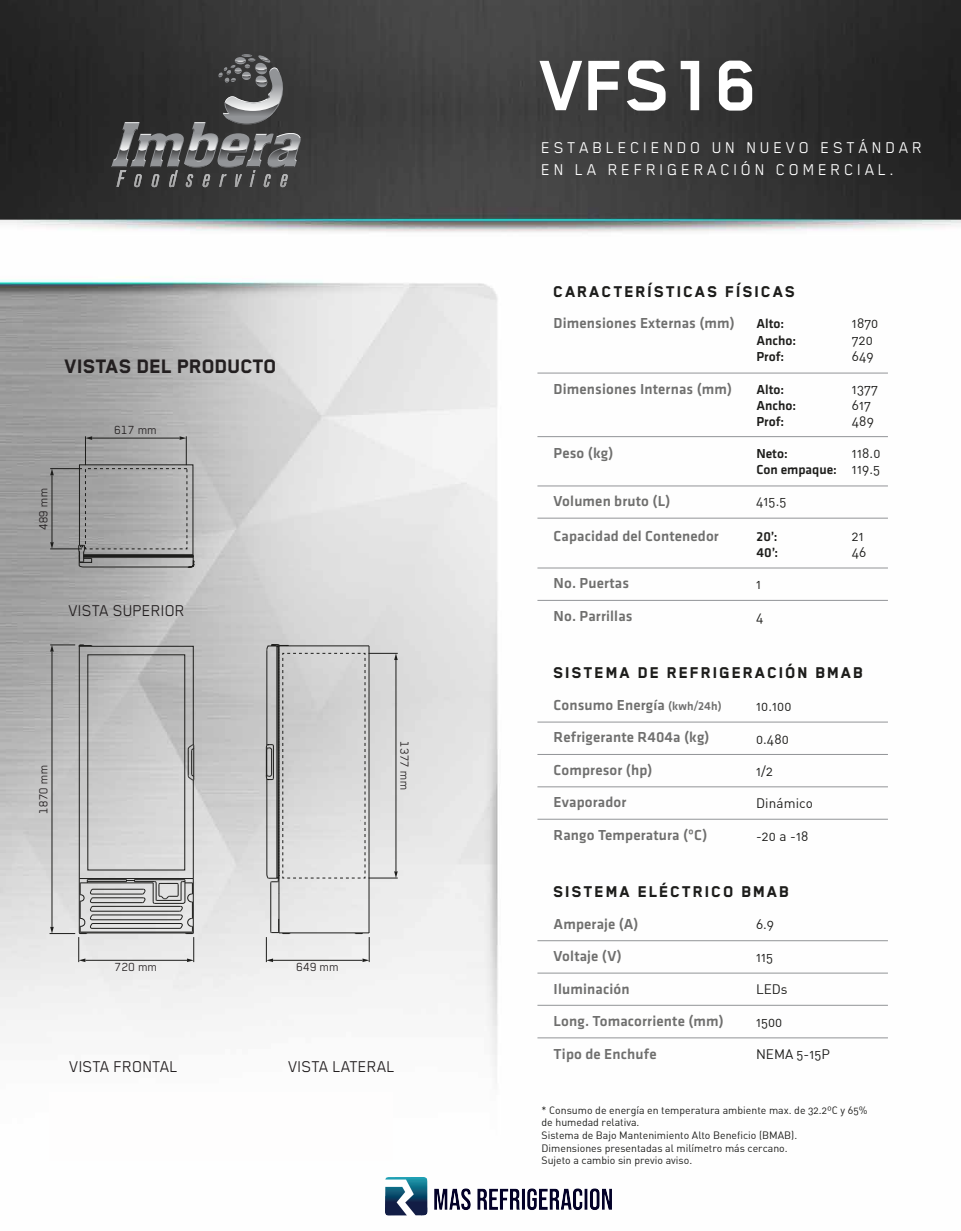
<style>
.page{position:relative;width:961px;height:1231px;background:#fff}
.page>*{position:absolute;margin:0;border:0;box-sizing:border-box;transform-origin:0 0}
.t1{font:700 82.5px "Blender Pro";color:#fff}
.t2{font:800 22.5px "Blender Pro";color:#231f20}
.t3{font:800 18px "Blender Pro";letter-spacing:.1em;color:#1d1d1b}
.t4{font:18px/21.6px "Blender Pro";letter-spacing:.2em;color:#fff}
.t5{font:18px "Blender Pro";color:#231f20}
.t6{font:500 15px "Klavika";letter-spacing:.01em;color:#6f6f6e}
.t7{font:13.5px/16.2px "DIN Alternate";letter-spacing:.01em;color:#1d1d1b}
.t8{font:500 13.5px/16.2px "Klavika";color:#1d1d1b}
.t9{font:13.5px "Blender Pro";color:#231f20}
.t10{font:10.5px/12.6px "DIN Alternate";color:#1d1d1b}
.s1{font-size:12px}
.s2{font-family:"DIN";font-size:12px}
</style>
<div class="page">
<img style="left:0;top:0;width:960px;height:1216px">
<svg style="left:111px;top:54px;width:190px;height:133px;background:#4d4e4e"></svg>
<hr style="left:537px;top:373px;width:351px;height:1px;background:#929497">
<hr style="left:537px;top:436px;width:351px;height:1px;background:#929497">
<hr style="left:537px;top:485px;width:351px;height:1px;background:#929497">
<hr style="left:537px;top:518px;width:351px;height:1px;background:#929497">
<hr style="left:537px;top:567px;width:351px;height:1px;background:#929497">
<hr style="left:537px;top:600px;width:351px;height:1px;background:#929497">
<hr style="left:537px;top:721px;width:351px;height:1px;background:#929497">
<hr style="left:537px;top:754px;width:351px;height:1px;background:#929497">
<hr style="left:537px;top:786px;width:351px;height:1px;background:#929497">
<hr style="left:537px;top:819px;width:351px;height:1px;background:#929497">
<hr style="left:537px;top:940px;width:351px;height:1px;background:#929497">
<hr style="left:537px;top:972px;width:351px;height:1px;background:#929497">
<hr style="left:537px;top:1005px;width:351px;height:1px;background:#929497">
<hr style="left:537px;top:1037px;width:351px;height:1px;background:#929497">
<hr style="left:52px;top:475px;width:1px;height:67px;background:#1d1d1b">
<svg style="left:50px;top:542px;width:4px;height:6px"></svg>
<svg style="left:50px;top:469px;width:4px;height:6px"></svg>
<hr style="left:50px;top:468px;width:32px;height:1px;background:#1d1d1b">
<hr style="left:50px;top:548px;width:32px;height:1px;background:#1d1d1b">
<hr style="left:368px;top:653px;width:30px;height:1px;background:#1d1d1b">
<hr style="left:368px;top:877px;width:30px;height:1px;background:#1d1d1b">
<hr style="left:273px;top:960px;width:89px;height:1px;background:#1d1d1b">
<hr style="left:395px;top:660px;width:1px;height:211px;background:#1d1d1b">
<svg style="left:394px;top:871px;width:4px;height:7px"></svg>
<svg style="left:394px;top:653px;width:4px;height:7px"></svg>
<hr style="left:52px;top:651px;width:1px;height:276px;background:#1d1d1b">
<hr style="left:79px;top:878px;width:114px;height:1px;background:#1d1d1b">
<hr style="left:79px;top:646px;width:1px;height:233px;background:#1d1d1b">
<hr style="left:193px;top:780px;width:1px;height:98px;background:#1d1d1b">
<hr style="left:193px;top:878px;width:1px;height:55px;background:#1d1d1b">
<div style="left:87px;top:654px;width:98px;height:216px;border:1px solid #1d1d1b"></div>
<svg style="left:50px;top:879px;width:144px;height:83px;background:#c4c4c4"></svg>
<svg style="left:50px;top:644px;width:145px;height:136px;background:#b6b6b5"></svg>
<svg style="left:354px;top:932px;width:16px;height:30px"></svg>
<hr style="left:279px;top:932px;width:90px;height:1px;background:#1d1d1b">
<hr style="left:270px;top:882px;width:1px;height:49px;background:#1d1d1b">
<hr style="left:278px;top:646px;width:1px;height:287px;background:#1d1d1b">
<hr style="left:368px;top:646px;width:1px;height:287px;background:#1d1d1b">
<svg style="left:266px;top:919px;width:24px;height:43px"></svg>
<svg style="left:265px;top:644px;width:105px;height:239px;background:#cecece"></svg>
<svg style="left:78px;top:436px;width:117px;height:132px;background:#a0a0a0"></svg>
<div style="left:49px;top:1093px;width:343px;height:68px;background:#fefdfd"></div>
<img style="left:385px;top:1177px;width:232px;height:38px">
<h2 class="t2" style="left:65px;top:354px;width:214px">VISTAS DEL PRODUCTO</h2>
<p class="t9" style="left:114px;top:422px;width:44px">617 mm</p>
<p class="t9" style="left:36px;top:530px;width:44px;rotate:-90deg">489 mm</p>
<p class="t5" style="left:69px;top:601px;width:118px">VISTA SUPERIOR</p>
<p class="t9" style="left:36px;top:814px;width:51px;rotate:-90deg">1870 mm</p>
<p class="t9" style="left:412px;top:741px;width:51px;rotate:90deg">1377 mm</p>
<p class="t9" style="left:115px;top:959px;width:44px">720 mm</p>
<p class="t9" style="left:296px;top:959px;width:44px">649 mm</p>
<p class="t5" style="left:70px;top:1056px;width:110px">VISTA FRONTAL</p>
<p class="t5" style="left:288px;top:1056px;width:108px">VISTA LATERAL</p>
<h1 class="t1" style="left:541px;top:41px;width:218px">VFS16</h1>
<p class="t4" style="left:541px;top:136px;width:382px">ESTABLECIENDO UN NUEVO ESTÁNDAR<br>EN LA REFRIGERACIÓN COMERCIAL.</p>
<p class="t3" style="left:553px;top:282px;width:243px">CARACTERÍSTICAS FÍSICAS</p>
<p class="t6" style="left:553px;top:315px;width:183px">Dimensiones Externas (mm)</p>
<p class="t8" style="left:756px;top:316px;width:41px">Alto:<br>Ancho:<br>Prof:</p>
<p class="t7" style="left:851px;top:315px;width:28px">1870<br>720<br>649</p>
<p class="t8" style="left:756px;top:381px;width:41px">Alto:<br>Ancho:<br>Prof:</p>
<p class="t7" style="left:851px;top:380px;width:27px">1377<br>617<br>489</p>
<p class="t6" style="left:553px;top:381px;width:180px">Dimensiones Internas (mm)</p>
<p class="t6" style="left:553px;top:444px;width:61px">Peso (kg)</p>
<p class="t6" style="left:553px;top:493px;width:118px">Volumen bruto (L)</p>
<p class="t8" style="left:756px;top:446px;width:82px">Neto:<br>Con empaque:</p>
<p class="t7" style="left:851px;top:445px;width:30px">118.0<br>119.5</p>
<p class="t7" style="left:756px;top:493px;width:32px">415.5</p>
<p class="t6" style="left:553px;top:528px;width:167px">Capacidad del Contenedor</p>
<p class="t6" style="left:553px;top:575px;width:77px">No. Puertas</p>
<p class="t7" style="left:756px;top:576px;width:7px">1</p>
<p class="t7" style="left:756px;top:608px;width:9px">4</p>
<p class="t8" style="left:756px;top:529px;width:23px">20’:<br>40’:</p>
<p class="t7" style="left:851px;top:528px;width:16px">21<br>46</p>
<p class="t6" style="left:553px;top:607px;width:80px">No. Parrillas</p>
<p class="t3" style="left:553px;top:663px;width:311px">SISTEMA DE REFRIGERACIÓN BMAB</p>
<p class="t6" style="left:553px;top:697px;width:170px">Consumo Energía <span class="s1">(kwh</span><span class="s2">/</span><span class="s1">24h)</span></p>
<p class="t7" style="left:756px;top:697px;width:37px">10.100</p>
<p class="t6" style="left:553px;top:729px;width:157px">Refrigerante R404a (kg)</p>
<p class="t7" style="left:756px;top:730px;width:34px">0.480</p>
<p class="t6" style="left:553px;top:761px;width:100px">Compresor (hp)</p>
<p class="t7" style="left:756px;top:762px;width:18px">1/2</p>
<p class="t6" style="left:553px;top:794px;width:74px">Evaporador</p>
<p class="t7" style="left:756px;top:795px;width:59px">Dinámico</p>
<p class="t6" style="left:553px;top:827px;width:155px">Rango Temperatura (ºC)</p>
<p class="t7" style="left:756px;top:827px;width:54px">-20 a -18</p>
<p class="t3" style="left:553px;top:882px;width:237px">SISTEMA ELÉCTRICO BMAB</p>
<p class="t6" style="left:553px;top:915px;width:86px">Amperaje (A)</p>
<p class="t7" style="left:756px;top:916px;width:19px">6.9</p>
<p class="t6" style="left:553px;top:947px;width:70px">Voltaje (V)</p>
<p class="t7" style="left:756px;top:949px;width:19px">115</p>
<p class="t6" style="left:553px;top:980px;width:78px">Iluminación</p>
<p class="t7" style="left:756px;top:981px;width:33px">LEDs</p>
<p class="t6" style="left:553px;top:1013px;width:172px">Long. Tomacorriente (mm)</p>
<p class="t7" style="left:756px;top:1013px;width:28px">1500</p>
<p class="t6" style="left:553px;top:1045px;width:104px">Tipo de Enchufe</p>
<p class="t7" style="left:756px;top:1046px;width:75px">NEMA 5-15P</p>
<p class="t10" style="left:541px;top:1103px;width:327px">* Consumo de energía en temperatura ambiente max. de 32.2ºC y 65% de humedad relativa.<br>Sistema de Bajo Mantenimiento Alto Beneficio (BMAB).<br>Dimensiones presentadas al milímetro más cercano.<br>Sujeto a cambio sin previo aviso.</p>
</div>
